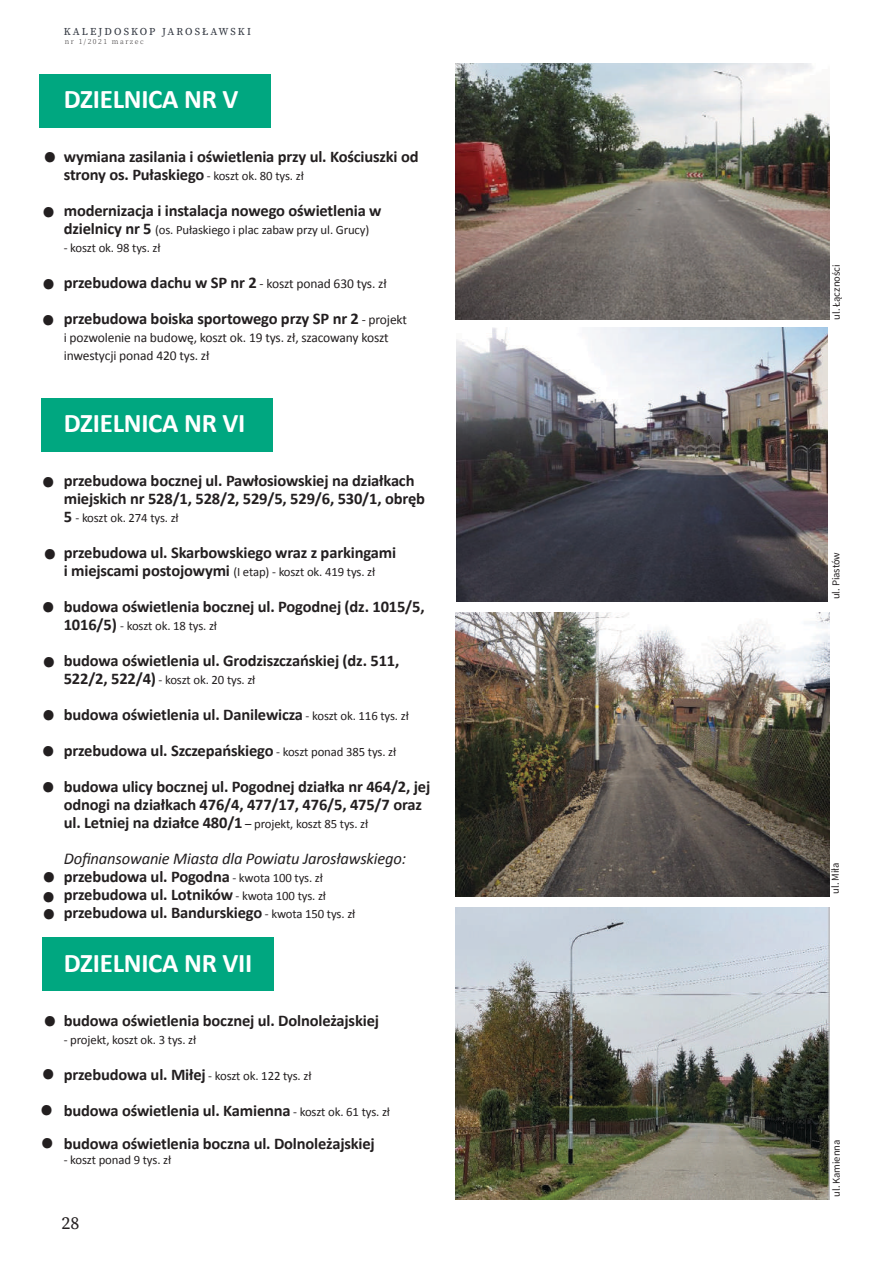
<style>
.page{position:relative;width:893px;height:1263px;background:#fff}
.page>*{position:absolute;margin:0;border:0;box-sizing:border-box;transform-origin:0 0}
.t1{font:700 27px "Calibri";letter-spacing:-.01em;color:#fff}
.t2{font:18px "Source Serif Pro";color:#231f20}
.t3{font:italic 16.5px "Calibri";letter-spacing:-.01em;color:#231f20}
.t4{font:700 16.35px/18px "Calibri";letter-spacing:-.01em;color:#231f20}
.t5{font:13.5px/18px "Calibri";letter-spacing:-.01em;color:#231f20}
.t6{font:12.75px "Calibri";letter-spacing:-.01em;color:#231f20}
.t7{font:10.5px "Source Sans Pro";letter-spacing:-.01em;color:#231f20}
.t8{font:10.5px "Source Serif Pro";letter-spacing:.19em;color:#2e333d}
.t9{font:300 7.5px "Source Serif Pro";letter-spacing:.2em;color:#231f20}
.s1{font-weight:400;font-size:12.75px}
.s2{font-weight:700;font-size:16.35px}
.s3{font-weight:400;font-size:13.5px}
</style>
<div class="page">
<div style="left:39px;top:74px;width:232px;height:53px;background:#00a780"></div>
<div style="left:42px;top:938px;width:232px;height:53px;background:#00a780"></div>
<div style="left:41px;top:398px;width:232px;height:53px;background:#00a780"></div>
<img style="left:455px;top:64px;width:374px;height:255px">
<img style="left:455px;top:612px;width:374px;height:284px">
<img style="left:455px;top:908px;width:375px;height:291px">
<img style="left:457px;top:327px;width:370px;height:275px">
<p class="t8" style="left:64px;top:25px;width:189px">KALEJDOSKOP JAROSŁAWSKI</p>
<p class="t9" style="left:65px;top:37px;width:80px">nr 1/2021 marzec</p>
<h1 class="t1" style="left:64px;top:80px;width:176px">DZIELNICA NR V</h1>
<p class="t4" style="left:64px;top:147px;width:356px">wymiana zasilania i oświetlenia przy ul. Kościuszki od strony os. Pułaskiego <span class="s1">- koszt ok. 80 tys. zł</span></p>
<p class="t4" style="left:64px;top:201px;width:319px">modernizacja i instalacja nowego oświetlenia w</p>
<p class="t6" style="left:64px;top:221px;width:307px"><span class="s2">dzielnicy nr 5</span> (os. Pułaskiego i plac zabaw przy ul. Grucy)</p>
<p class="t6" style="left:64px;top:239px;width:98px">- koszt ok. 98 tys. zł</p>
<p class="t4" style="left:64px;top:273px;width:324px">przebudowa dachu w SP nr 2 <span class="s3">- koszt ponad 630 tys. zł</span></p>
<p class="t4" style="left:64px;top:309px;width:345px">przebudowa boiska sportowego przy SP nr 2 <span class="s3">- projekt</span></p>
<p class="t5" style="left:64px;top:328px;width:326px">i pozwolenie na budowę, koszt ok. 19 tys. zł, szacowany koszt inwestycji ponad 420 tys. zł</p>
<h1 class="t1" style="left:64px;top:404px;width:183px">DZIELNICA NR VI</h1>
<p class="t4" style="left:64px;top:471px;width:363px">przebudowa bocznej ul. Pawłosiowskiej na działkach miejskich nr 528/1, 528/2, 529/5, 529/6, 530/1, obręb</p>
<p class="t6" style="left:64px;top:509px;width:116px"><span class="s2">5</span> - koszt ok. 274 tys. zł</p>
<p class="t4" style="left:64px;top:543px;width:334px">przebudowa ul. Skarbowskiego wraz z parkingami</p>
<p class="t6" style="left:64px;top:563px;width:313px"><span class="s2">i miejscami postojowymi</span> (I etap) - koszt ok. 419 tys. zł</p>
<p class="t4" style="left:64px;top:597px;width:362px">budowa oświetlenia bocznej ul. Pogodnej (dz. 1015/5,</p>
<p class="t6" style="left:64px;top:617px;width:155px"><span class="s2">1016/5)</span> - koszt ok. 18 tys. zł</p>
<p class="t4" style="left:64px;top:651px;width:337px">budowa oświetlenia ul. Grodziszczańskiej (dz. 511,</p>
<p class="t6" style="left:64px;top:671px;width:193px"><span class="s2">522/2, 522/4)</span> - koszt ok. 20 tys. zł</p>
<p class="t4" style="left:64px;top:705px;width:347px">budowa oświetlenia ul. Danilewicza <span class="s1">- koszt ok. 116 tys. zł</span></p>
<p class="t4" style="left:64px;top:741px;width:334px">przebudowa ul. Szczepańskiego <span class="s1">- koszt ponad 385 tys. zł</span></p>
<p class="t4" style="left:64px;top:777px;width:368px">budowa ulicy bocznej ul. Pogodnej działka nr 464/2, jej odnogi na działkach 476/4, 477/17, 476/5, 475/7 oraz ul. Letniej na działce 480/1 <span class="s1">– projekt, koszt 85 tys. zł</span></p>
<p class="t3" style="left:64px;top:847px;width:344px">Dofinansowanie Miasta dla Powiatu Jarosławskiego:</p>
<p class="t4" style="left:64px;top:867px;width:293px">przebudowa ul. Pogodna <span class="s1">- kwota 100 tys. zł </span>przebudowa ul. Lotników <span class="s1">- kwota 100 tys. zł </span>przebudowa ul. Bandurskiego <span class="s1">- kwota 150 tys. zł</span></p>
<h1 class="t1" style="left:64px;top:944px;width:190px">DZIELNICA NR VII</h1>
<p class="t4" style="left:64px;top:1011px;width:317px">budowa oświetlenia bocznej ul. Dolnoleżajskiej</p>
<p class="t6" style="left:64px;top:1031px;width:134px">- projekt, koszt ok. 3 tys. zł</p>
<p class="t4" style="left:64px;top:1065px;width:249px">przebudowa ul. Miłej <span class="s1">- koszt ok. 122 tys. zł</span></p>
<p class="t4" style="left:64px;top:1094px;width:328px;line-height:33px">budowa oświetlenia ul. Kamienna <span class="s1">- koszt ok. 61 tys. zł </span>budowa oświetlenia boczna ul. Dolnoleżajskiej</p>
<p class="t6" style="left:64px;top:1151px;width:109px">- koszt ponad 9 tys. zł</p>
<p class="t2" style="left:62px;top:1212px;width:19px">28</p>
<p class="t7" style="left:830px;top:319px;width:56px;rotate:-90deg">ul. Łączności</p>
<p class="t7" style="left:829px;top:599px;width:49px;rotate:-90deg">ul. Piastów</p>
<p class="t7" style="left:829px;top:894px;width:32px;rotate:-90deg">ul. Miła</p>
<p class="t7" style="left:830px;top:1196px;width:58px;rotate:-90deg">ul. Kamienna</p>
</div>
